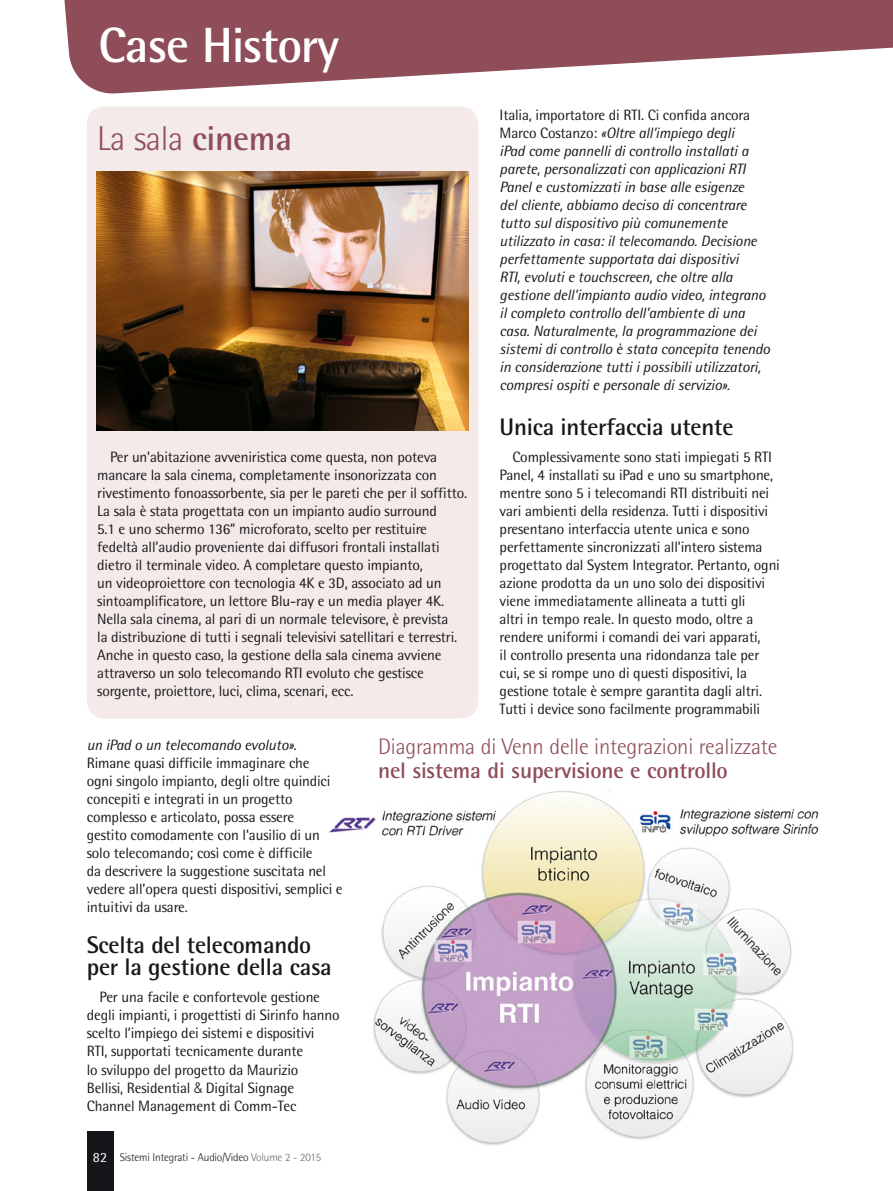
<style>
.page{position:relative;width:893px;height:1191px;background:#fff}
.page>*{position:absolute;margin:0;border:0;box-sizing:border-box;transform-origin:0 0}
.t1{font:700 49.5px "Rotis Semi Sans";letter-spacing:-.025em;color:#fff}
.q_titolo{font:300 34.5px "Rotis Semi Sans";letter-spacing:-.01em;color:#8e4d58}
.q_titolino_doppio_s{font:700 24px "Rotis Semi Sans";letter-spacing:-.01em;color:#1a1718}
.q_titolino_singolo{font:700 24px "Rotis Semi Sans";letter-spacing:-.01em;color:#1a1718}
.q_titolo-2{font:300 22.5px "Rotis Semi Sans";letter-spacing:-.01em;color:#8e4d58}
.q_titolo-3{font:700 22.5px "Rotis Semi Sans";letter-spacing:-.01em;color:#8e4d58}
.q_testo{font:15px/18px "Rotis Semi Sans";letter-spacing:-.01em;color:#1a1718}
.q_testo-2{font:italic 15px/18px "Rotis Semi Sans";letter-spacing:-.01em;color:#1a1718}
.t2{font:300 11.25px "Rotis Semi Sans";letter-spacing:-.015em;color:#1a1718}
.s1{font-style:normal}
.s2{font-weight:700}
.s3{font-style:italic}
.s4{font-family:"Helvetica Neue LT Std";font-weight:300;font-stretch:condensed}
.s5{font-weight:400;font-size:14.1px;color:#fff}
.s6{color:#696a6c}
</style>
<div class="page">
<div style="left:87px;top:1131px;width:26px;height:60px;background:#151619"></div>
<svg style="left:64px;top:0;width:828px;height:94px;fill:#8e4d58"></svg>
<svg style="left:892px;top:0;width:1px;height:48px"></svg>
<img style="left:329px;top:790px;width:490px;height:355px">
<div style="left:87px;top:106px;width:391px;height:612px;background:#f4eaea;border-radius:18px"></div>
<img style="left:96px;top:171px;width:372px;height:259px">
<h1 class="t1" style="left:98px;top:15px;width:242px">Case History</h1>
<p class="q_testo-2" style="left:500px;top:106px;width:272px"><span class="s1">Italia, importatore di RTI. Ci confida ancora Marco Costanzo:</span> «Oltre all’impiego degli<br>iPad come pannelli di controllo installati a parete, personalizzati con applicazioni RTI Panel e customizzati in base alle esigenze<br>del cliente, abbiamo deciso di concentrare tutto sul dispositivo più comunemente utilizzato in casa: il telecomando. Decisione perfettamente supportata dai dispositivi<br>RTI, evoluti e touchscreen, che oltre alla gestione dell’impianto audio video, integrano il completo controllo dell’ambiente di una casa. Naturalmente, la programmazione dei sistemi di controllo è stata concepita tenendo in considerazione tutti i possibili utilizzatori, compresi ospiti e personale di servizio».</p>
<p class="q_titolino_singolo" style="left:500px;top:412px;width:235px">Unica interfaccia utente</p>
<p class="q_testo" style="left:500px;top:448px;width:282px;text-indent:13px">Complessivamente sono stati impiegati 5 RTI Panel, 4 installati su iPad e uno su smartphone, mentre sono 5 i telecomandi RTI distribuiti nei vari ambienti della residenza. Tutti i dispositivi presentano interfaccia utente unica e sono perfettamente sincronizzati all’intero sistema progettato dal System Integrator. Pertanto, ogni azione prodotta da un uno solo dei dispositivi viene immediatamente allineata a tutti gli<br>altri in tempo reale. In questo modo, oltre a rendere uniformi i comandi dei vari apparati,<br>il controllo presenta una ridondanza tale per cui, se si rompe uno di questi dispositivi, la gestione totale è sempre garantita dagli altri.<br>Tutti i device sono facilmente programmabili</p>
<p class="q_titolo" style="left:97px;top:119px;width:196px">La sala <span class="s2">cinema</span></p>
<p class="q_testo" style="left:97px;top:448px;width:371px;text-indent:13px">Per un’abitazione avveniristica come questa, non poteva mancare la sala cinema, completamente insonorizzata con rivestimento fonoassorbente, sia per le pareti che per il soffitto.<br>La sala è stata progettata con un impianto audio surround<br>5.1 e uno schermo 136” microforato, scelto per restituire fedeltà all’audio proveniente dai diffusori frontali installati dietro il terminale video. A completare questo impianto,<br>un videoproiettore con tecnologia 4K e 3D, associato ad un sintoamplificatore, un lettore Blu-ray e un media player 4K.<br>Nella sala cinema, al pari di un normale televisore, è prevista<br>la distribuzione di tutti i segnali televisivi satellitari e terrestri.<br>Anche in questo caso, la gestione della sala cinema avviene attraverso un solo telecomando RTI evoluto che gestisce sorgente, proiettore, luci, clima, scenari, ecc.</p>
<p class="q_titolo-2" style="left:378px;top:733px;width:401px">Diagramma di Venn delle integrazioni realizzate</p>
<p class="q_titolo-3" style="left:378px;top:756px;width:351px">nel sistema di supervisione e controllo</p>
<p class="q_testo" style="left:87px;top:736px;width:257px"><span class="s3">un iPad o un telecomando evoluto».<br></span>Rimane quasi difficile immaginare che<br>ogni singolo impianto, degli oltre quindici concepiti e integrati in un progetto complesso e articolato, possa essere<br>gestito comodamente con l’ausilio di un solo telecomando; così come è difficile<br>da descrivere la suggestione suscitata nel vedere all’opera questi dispositivi, semplici e intuitivi da usare.</p>
<p class="q_titolino_doppio_s" style="left:87px;top:929px;width:226px">Scelta del telecomando</p>
<p class="q_titolino_doppio_s" style="left:87px;top:952px;width:246px">per la gestione della casa</p>
<p class="q_testo" style="left:87px;top:988px;width:254px;text-indent:13px">Per una facile e confortevole gestione degli impianti, i progettisti di Sirinfo hanno scelto l’impiego dei sistemi e dispositivi<br>RTI, supportati tecnicamente durante<br>lo sviluppo del progetto da Maurizio<br>Bellisi, Residential <span class="s4">&amp;</span> Digital Signage Channel Management di Comm-Tec</p>
<p class="t2" style="left:93px;top:1150px;width:230px"><span class="s5">82</span> Sistemi Integrati - Audio/Video <span class="s6">Volume 2 - 2015</span></p>
</div>
